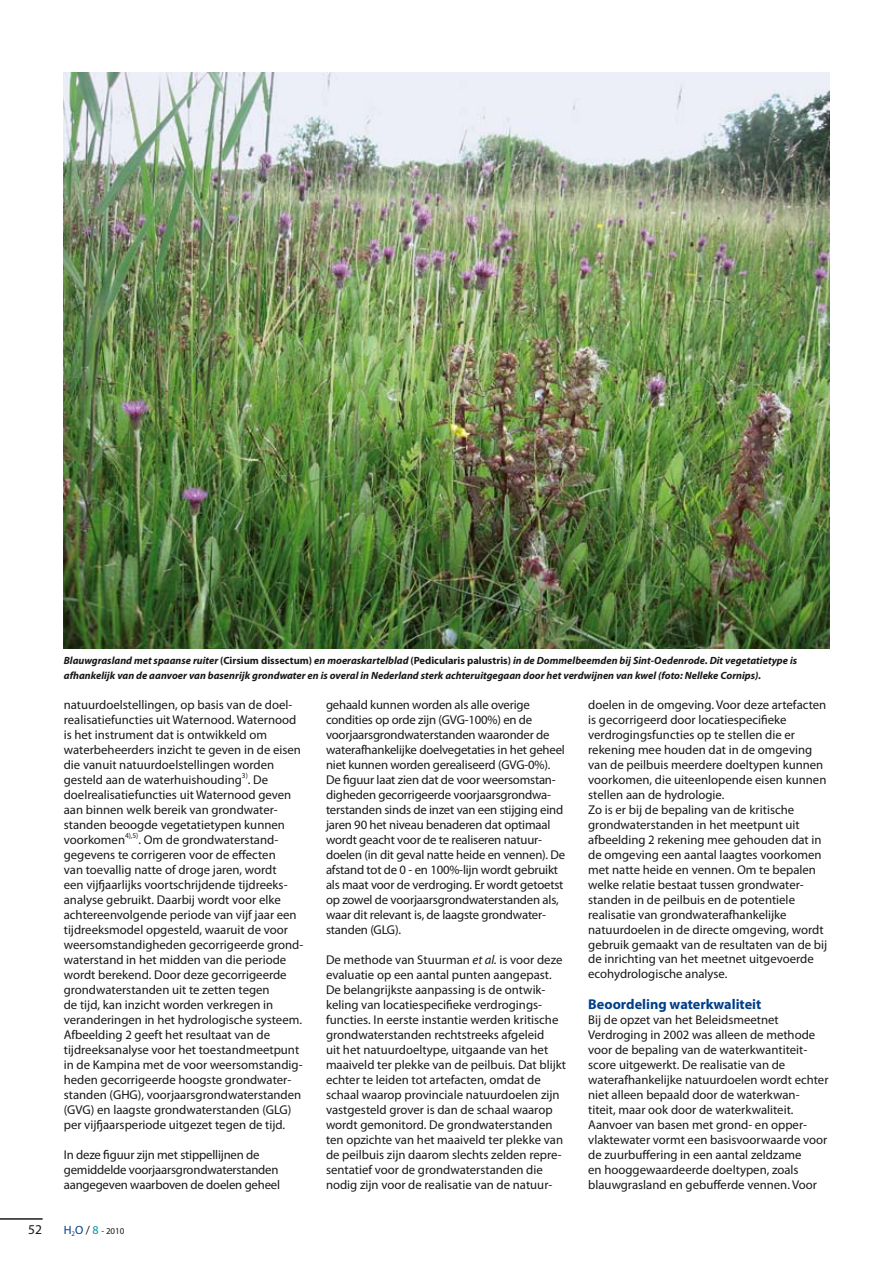
<style>
.page{position:relative;width:893px;height:1263px;background:#fff}
.page>*{position:absolute;margin:0;border:0;box-sizing:border-box;transform-origin:0 0}
.t1{font:700 14.25px "Myriad Pro";color:#003f8a}
.t2{font:13.5px "Myriad Pro";color:#1a1817}
.t3{font:12.75px/15px "Myriad Pro";color:#1a1817}
.t4{font:italic 700 10.5px/15px "Myriad Pro";color:#1a1817}
.t5{font:9px "Myriad Pro";color:#1a1817}
.s1{font-style:normal}
.s2{font-size:12px;color:#003f8a}
.s3{font-size:12px}
.s4{font-size:12px;color:#0094a8}
.s5{font-style:italic}
</style>
<div class="page">
<hr style="left:0;top:1219px;width:43px;height:1px;background:#1a1817">
<img style="left:64px;top:72px;width:765px;height:577px">
<p class="t4" style="left:64px;top:653px;width:735px">Blauwgrasland met spaanse ruiter <span class="s1">(Cirsium dissectum)</span> en moeraskartelblad <span class="s1">(Pedicularis palustris)</span> in de Dommelbeemden bij Sint-Oedenrode. Dit vegetatietype is afhankelijk van de aanvoer van basenrijk grondwater en is overal in Nederland sterk achteruitgegaan door het verdwijnen van kwel (foto: Nelleke Cornips).</p>
<p class="t3" style="left:64px;top:697px;width:241px">natuurdoelstellingen, op basis van de doel&shy;realisatiefuncties uit Waternood. Waternood is het instrument dat is ontwikkeld om waterbeheerders inzicht te geven in de eisen die vanuit natuurdoelstellingen worden gesteld aan de waterhuishouding<sup>3)</sup>. De doelrealisatiefuncties uit Waternood geven aan binnen welk bereik van grondwater&shy;standen beoogde vegetatietypen kunnen voorkomen<sup>4),5)</sup>. Om de grondwaterstand&shy;gegevens te corrigeren voor de effecten<br>van toevallig natte of droge jaren, wordt<br>een vijfjaarlijks voortschrijdende tijdreeks&shy;analyse gebruikt. Daarbij wordt voor elke achtereenvolgende periode van vijf jaar een tijdreeksmodel opgesteld, waaruit de voor weersomstandigheden gecorrigeerde grond&shy;waterstand in het midden van die periode wordt berekend. Door deze gecorrigeerde grondwaterstanden uit te zetten tegen<br>de tijd, kan inzicht worden verkregen in veranderingen in het hydrologische systeem.<br>Afbeelding 2 geeft het resultaat van de tijdreeksanalyse voor het toestandmeetpunt in de Kampina met de voor weersomstandig&shy;heden gecorrigeerde hoogste grondwater&shy;standen (GHG</p>
<p class="t3" style="left:138px;top:1087px;width:165px">), voorjaarsgrondwaterstanden</p>
<p class="t3" style="left:64px;top:1102px;width:229px;text-indent:27px">) en laagste grondwaterstanden (GLG) per vijfjaarsperiode uitgezet tegen de tijd.</p>
<p class="t3" style="left:64px;top:1147px;width:218px">I n deze figuur zijn met stippellijnen de gemiddelde voorjaarsgrondwaterstanden aangegeven waarboven de doelen geheel</p>
<p class="t3" style="left:64px;top:1102px;width:12px">(GVG</p>
<p class="t2" style="left:28px;top:1222px;width:15px">52</p>
<p class="t5" style="left:64px;top:1226px;width:62px"><span class="s2">H</span><sub>2</sub><span class="s2">O</span> <span class="s3">/</span> <span class="s4">8</span> - 2010</p>
<p class="t3" style="left:326px;top:697px;width:241px">gehaald kunnen worden als alle overige condities op orde zijn (GVG-100%) en de voorjaarsgrondwaterstanden waaronder de waterafhankelijke doelvegetaties in het geheel niet kunnen worden gerealiseerd (GVG-0%).<br>De figuur laat zien dat de voor weersomstan&shy;digheden gecorrigeerde voorjaarsgrondwa&shy;terstanden sinds de inzet van een stijging eind jaren 90 het niveau benaderen dat optimaal wordt geacht voor de te realiseren natuur&shy;doelen (in dit geval natte heide en vennen). De afstand tot de 0 - en 100%-lijn wordt gebruikt als maat voor de verdroging. Er wordt getoetst op zowel de voorjaarsgrondwaterstanden als, waar dit relevant is, de laagste grondwater&shy;standen (GLG).</p>
<p class="t3" style="left:326px;top:952px;width:242px">De methode van Stuurman <span class="s5">et al.</span> is voor deze evaluatie op een aantal punten aangepast.<br>De belangrijkste aanpassing is de ontwik&shy;keling van locatiespecifieke verdrogings&shy;functies. I n eerste instantie werden kritische grondwaterstanden rechtstreeks afgeleid<br>uit het natuurdoeltype, uitgaande van het maaiveld ter plekke van de peilbuis. Dat blijkt echter te leiden tot artefacten, omdat de schaal waarop provinciale natuurdoelen zijn vastgesteld grover is dan de schaal waarop wordt gemonitord. De grondwaterstanden ten opzichte van het maaiveld ter plekke van de peilbuis zijn daarom slechts zelden repre&shy;sentatief voor de grondwaterstanden die nodig zijn voor de realisatie van de natuur-</p>
<p class="t3" style="left:588px;top:697px;width:241px">doelen in de omgeving. Voor deze artefacten is gecorrigeerd door locatiespecifieke verdrogingsfuncties op te stellen die er rekening mee houden dat in de omgeving van de peilbuis meerdere doeltypen kunnen voorkomen, die uiteenlopende eisen kunnen stellen aan de hydrologie.<br>Zo is er bij de bepaling van de kritische grondwaterstanden in het meetpunt uit afbeelding 2 rekening mee gehouden dat in de omgeving een aantal laagtes voorkomen met natte heide en vennen. Om te bepalen welke relatie bestaat tussen grondwater&shy;standen in de peilbuis en de potentiele realisatie van grondwaterafhankelijke natuurdoelen in de directe omgeving, wordt gebruik gemaakt van de resultaten van de bij de inrichting van het meetnet uitgevoerde ecohydrologische analyse.</p>
<p class="t1" style="left:588px;top:996px;width:175px">Beoordeling waterkwaliteit</p>
<p class="t3" style="left:588px;top:1012px;width:242px">Bij de opzet van het Beleidsmeetnet Verdroging in 2002 was alleen de methode voor de bepaling van de waterkwantiteit&shy;score uitgewerkt. De realisatie van de waterafhankelijke natuurdoelen wordt echter niet alleen bepaald door de waterkwan&shy;titeit, maar ook door de waterkwaliteit.<br>Aanvoer van basen met grond- en opper&shy;vlaktewater vormt een basisvoorwaarde voor de zuurbuffering in een aantal zeldzame<br>en hooggewaardeerde doeltypen, zoals blauwgrasland en gebufferde vennen. Voor</p>
</div>
